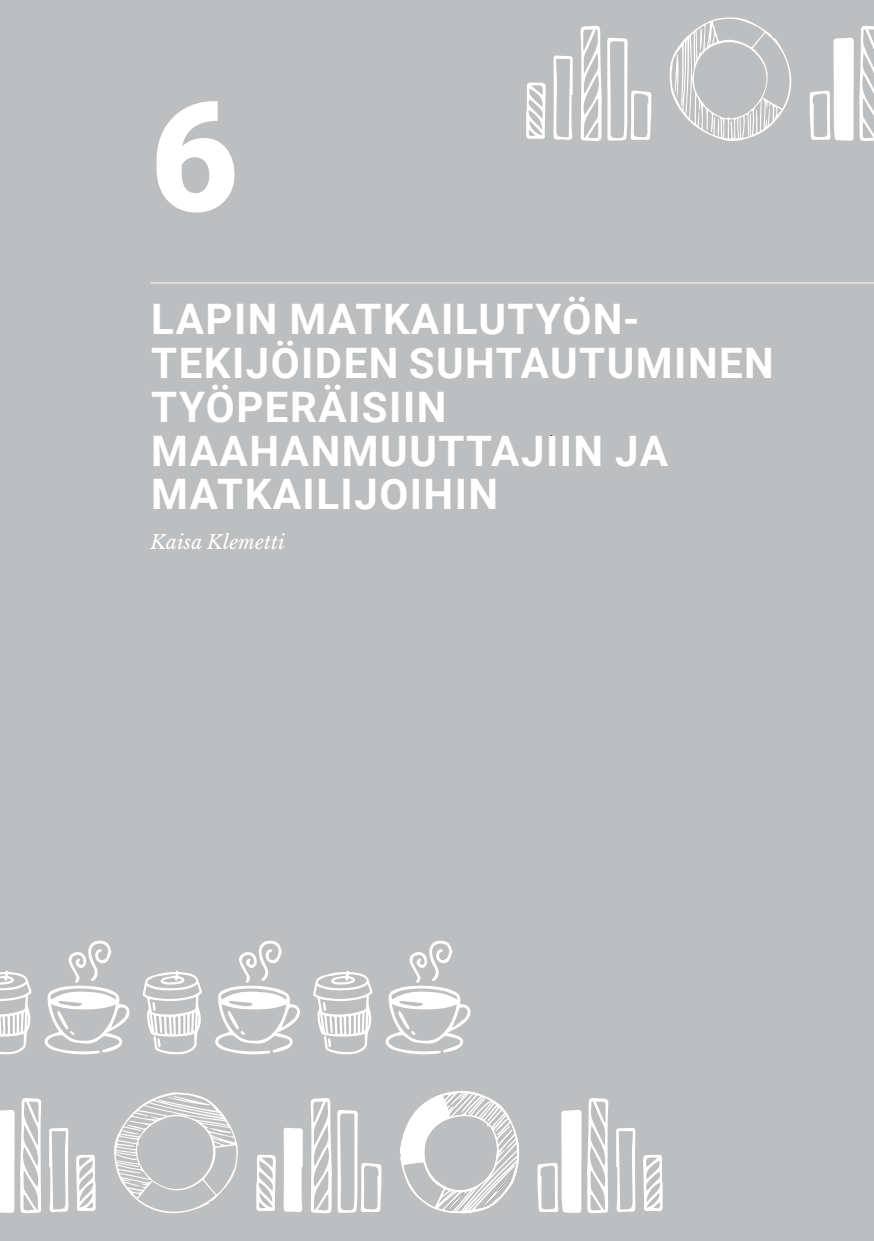
<style>
.page{position:relative;width:874px;height:1241px;background:#fff}
.page>*{position:absolute;margin:0;border:0;box-sizing:border-box;transform-origin:0 0}
.Pääotsikon_numero_va{font:900 152.25px "Roboto";color:#fff}
.Pääotsikko_vasen_siv{font:700 42px/43.8px "Roboto";letter-spacing:.035em;color:#fff}
.nimet_otsikon_alla_v{font:italic 19.25px "Libre Baskerville";letter-spacing:.005em;color:#fff}
</style>
<div class="page">
<div style="left:0;top:0;width:873px;height:1240px;background:#bcbec0"></div>
<svg style="left:384px;top:939px;width:87px;height:115px"></svg>
<svg style="left:313px;top:970px;width:60px;height:84px"></svg>
<svg style="left:213px;top:939px;width:88px;height:115px"></svg>
<svg style="left:142px;top:970px;width:60px;height:84px"></svg>
<svg style="left:43px;top:939px;width:88px;height:115px"></svg>
<svg style="left:0;top:970px;width:32px;height:84px"></svg>
<svg style="left:642px;top:1154px;width:20px;height:57px"></svg>
<svg style="left:615px;top:1127px;width:20px;height:85px"></svg>
<svg style="left:537px;top:1097px;width:71px;height:115px"></svg>
<svg style="left:399px;top:1090px;width:122px;height:123px"></svg>
<svg style="left:114px;top:1092px;width:124px;height:121px;background:#c6c7c9"></svg>
<svg style="left:256px;top:1154px;width:20px;height:57px"></svg>
<svg style="left:283px;top:1127px;width:20px;height:85px"></svg>
<svg style="left:310px;top:1097px;width:71px;height:115px"></svg>
<svg style="left:0;top:1097px;width:41px;height:115px"></svg>
<svg style="left:76px;top:1154px;width:20px;height:57px"></svg>
<svg style="left:49px;top:1127px;width:19px;height:85px"></svg>
<svg style="left:669px;top:17px;width:122px;height:124px;background:#c6c7c9"></svg>
<svg style="left:809px;top:25px;width:64px;height:116px"></svg>
<svg style="left:526px;top:82px;width:19px;height:57px"></svg>
<svg style="left:553px;top:55px;width:19px;height:85px"></svg>
<svg style="left:580px;top:25px;width:71px;height:116px"></svg>
<hr style="left:150px;top:282px;width:723px;height:2px;background:#e3e3e3">
<p class="Pääotsikon_numero_va" style="left:150px;top:50px;width:90px">6</p>
<p class="Pääotsikko_vasen_siv" style="left:151px;top:296px;width:624px">LAPIN MATKAILUTYÖN-<br>TEKIJÖIDEN SUHTAUTUMINEN<br>TYÖPERÄISIIN<br>MAAHANMUUTTAJIIN JA<br>MATKAILIJOIHIN</p>
<p class="nimet_otsikon_alla_v" style="left:150px;top:530px;width:136px">Kaisa Klemetti</p>
</div>
